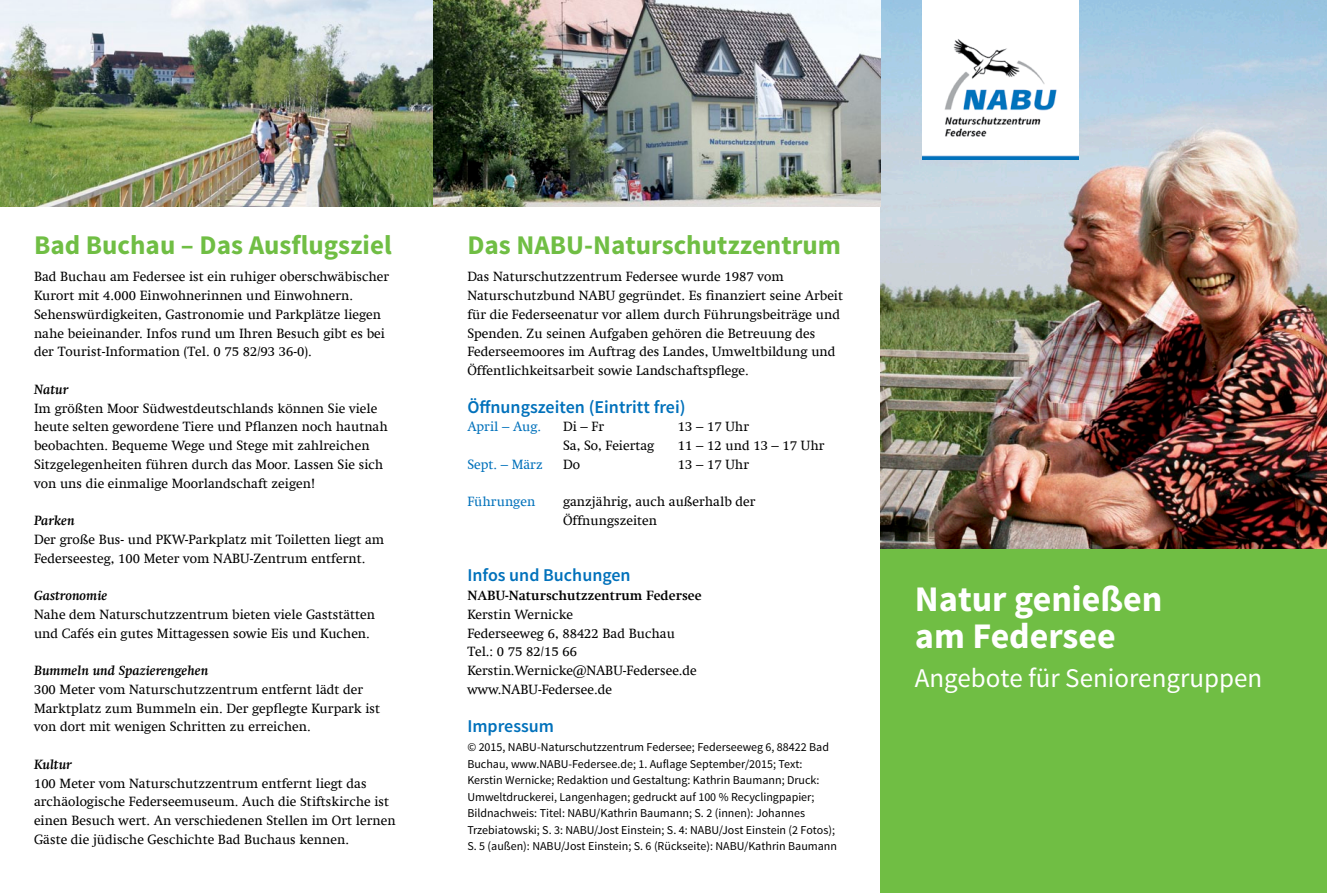
<style>
.page{position:relative;width:1327px;height:893px;background:#fff}
.page>*{position:absolute;margin:0;border:0;box-sizing:border-box;transform-origin:0 0}
.t1{font:700 36px/37.5px "Source Sans Pro";color:#fff}
.t2{font:700 27px "Source Sans Pro";color:#70be44}
.t3{font:27px "Source Sans Pro";color:#fff}
.t4{font:600 18px "Source Sans Pro";color:#0071bb}
.t5{font:13.5px/18.8px "Swift Com";color:#000}
.t6{font:italic 700 13.5px "Swift Com";color:#000}
.t7{font:700 13.5px "Swift Com";color:#000}
.t8{font:13.5px "Swift Com";color:#0071bb}
.t9{font:12px/16.5px "Source Sans Pro";color:#000}
</style>
<div class="page">
<img style="left:880px;top:0;width:447px;height:549px">
<div style="left:880px;top:549px;width:447px;height:344px;background:#70be44"></div>
<img style="left:923px;top:0;width:156px;height:159px">
<img style="left:0;top:0;width:880px;height:206px">
<h2 class="t2" style="left:34px;top:228px;width:359px">Bad Buchau – Das Ausflugsziel</h2>
<p class="t5" style="left:34px;top:267px;width:357px">Bad Buchau am Federsee ist ein ruhiger oberschwäbischer Kurort mit 4.000 Einwohnerinnen und Einwohnern.<br>Sehenswürdigkeiten, Gastronomie und Parkplätze liegen nahe beieinander. Infos rund um Ihren Besuch gibt es bei der Tourist-Information (Tel. 0 75 82/93 36-0).</p>
<p class="t6" style="left:34px;top:381px;width:36px">Natur</p>
<p class="t5" style="left:34px;top:399px;width:355px">Im größten Moor Südwestdeutschlands können Sie viele heute selten gewordene Tiere und Pflanzen noch hautnah beobachten. Bequeme Wege und Stege mit zahlreichen Sitzgelegenheiten führen durch das Moor. Lassen Sie sich von uns die einmalige Moorlandschaft zeigen!</p>
<p class="t6" style="left:34px;top:512px;width:42px">Parken</p>
<p class="t5" style="left:34px;top:530px;width:352px">Der große Bus- und PKW-Parkplatz mit Toiletten liegt am<br>Federseesteg, 100 Meter vom NABU-Zentrum entfernt.</p>
<p class="t6" style="left:34px;top:587px;width:75px">Gastronomie</p>
<p class="t5" style="left:34px;top:605px;width:343px">Nahe dem Naturschutzzentrum bieten viele Gaststätten und Cafés ein gutes Mittagessen sowie Eis und Kuchen.</p>
<p class="t6" style="left:34px;top:662px;width:176px">Bummeln und Spazierengehen</p>
<p class="t5" style="left:34px;top:680px;width:348px">300 Meter vom Naturschutzzentrum entfernt lädt der<br>Marktplatz zum Bummeln ein. Der gepflegte Kurpark ist von dort mit wenigen Schritten zu erreichen.</p>
<p class="t6" style="left:34px;top:756px;width:40px">Kultur</p>
<p class="t5" style="left:34px;top:774px;width:363px">100 Meter vom Naturschutzzentrum entfernt liegt das archäologische Federseemuseum. Auch die Stiftskirche ist einen Besuch wert. An verschiedenen Stellen im Ort lernen Gäste die jüdische Geschichte Bad Buchaus kennen.</p>
<h2 class="t2" style="left:467px;top:228px;width:375px">Das NABU-Naturschutzzentrum</h2>
<p class="t5" style="left:467px;top:267px;width:377px">Das Naturschutzzentrum Federsee wurde 1987 vom Naturschutzbund NABU gegründet. Es finanziert seine Arbeit für die Federseenatur vor allem durch Führungsbeiträge und Spenden. Zu seinen Aufgaben gehören die Betreuung des Federseemoores im Auftrag des Landes, Umweltbildung und Öffentlichkeitsarbeit sowie Landschaftspflege.</p>
<h3 class="t4" style="left:467px;top:395px;width:220px">Öffnungszeiten (Eintritt frei)</h3>
<p class="t8" style="left:467px;top:419px;width:75px">April – Aug.</p>
<p class="t5" style="left:563px;top:417px;width:43px">Di – Fr</p>
<p class="t5" style="left:678px;top:417px;width:73px">13 – 17 Uhr</p>
<p class="t5" style="left:563px;top:436px;width:93px">Sa, So, Feiertag</p>
<p class="t5" style="left:678px;top:436px;width:148px">11 – 12 und 13 – 17 Uhr</p>
<p class="t8" style="left:467px;top:456px;width:77px">Sept. – März</p>
<p class="t5" style="left:563px;top:455px;width:18px">Do</p>
<p class="t5" style="left:678px;top:455px;width:73px">13 – 17 Uhr</p>
<p class="t8" style="left:467px;top:494px;width:69px">Führungen</p>
<p class="t5" style="left:563px;top:492px;width:194px">ganzjährig, auch außerhalb der<br>Öffnungszeiten</p>
<h3 class="t4" style="left:467px;top:564px;width:165px">Infos und Buchungen</h3>
<p class="t7" style="left:467px;top:588px;width:236px">NABU-Naturschutzzentrum Federsee</p>
<p class="t5" style="left:467px;top:605px;width:231px">Kerstin Wernicke<br>Federseeweg 6, 88422 Bad Buchau<br>Tel.: 0 75 82/15 66<br>Kerstin.Wernicke@NABU-Federsee.de www.NABU-Federsee.de</p>
<h3 class="t4" style="left:467px;top:715px;width:88px">Impressum</h3>
<p class="t9" style="left:467px;top:739px;width:371px">© 2015, NABU-Naturschutzzentrum Federsee; Federseeweg 6, 88422 Bad Buchau, www.NABU-Federsee.de; 1. Auflage September/2015; Text:<br>Kerstin Wernicke; Redaktion und Gestaltung: Kathrin Baumann; Druck:<br>Umweltdruckerei, Langenhagen; gedruckt auf 100 % Recyclingpapier; Bildnachweis: Titel: NABU/Kathrin Baumann; S. 2 (innen): Johannes Trzebiatowski; S. 3: NABU/Jost Einstein; S. 4: NABU/Jost Einstein (2 Fotos); S. 5 (außen): NABU/Jost Einstein; S. 6 (Rückseite): NABU/Kathrin Baumann</p>
<h1 class="t1" style="left:915px;top:581px;width:249px">Natur genießen am Federsee</h1>
<h2 class="t3" style="left:915px;top:662px;width:349px">Angebote für Seniorengruppen</h2>
</div>
